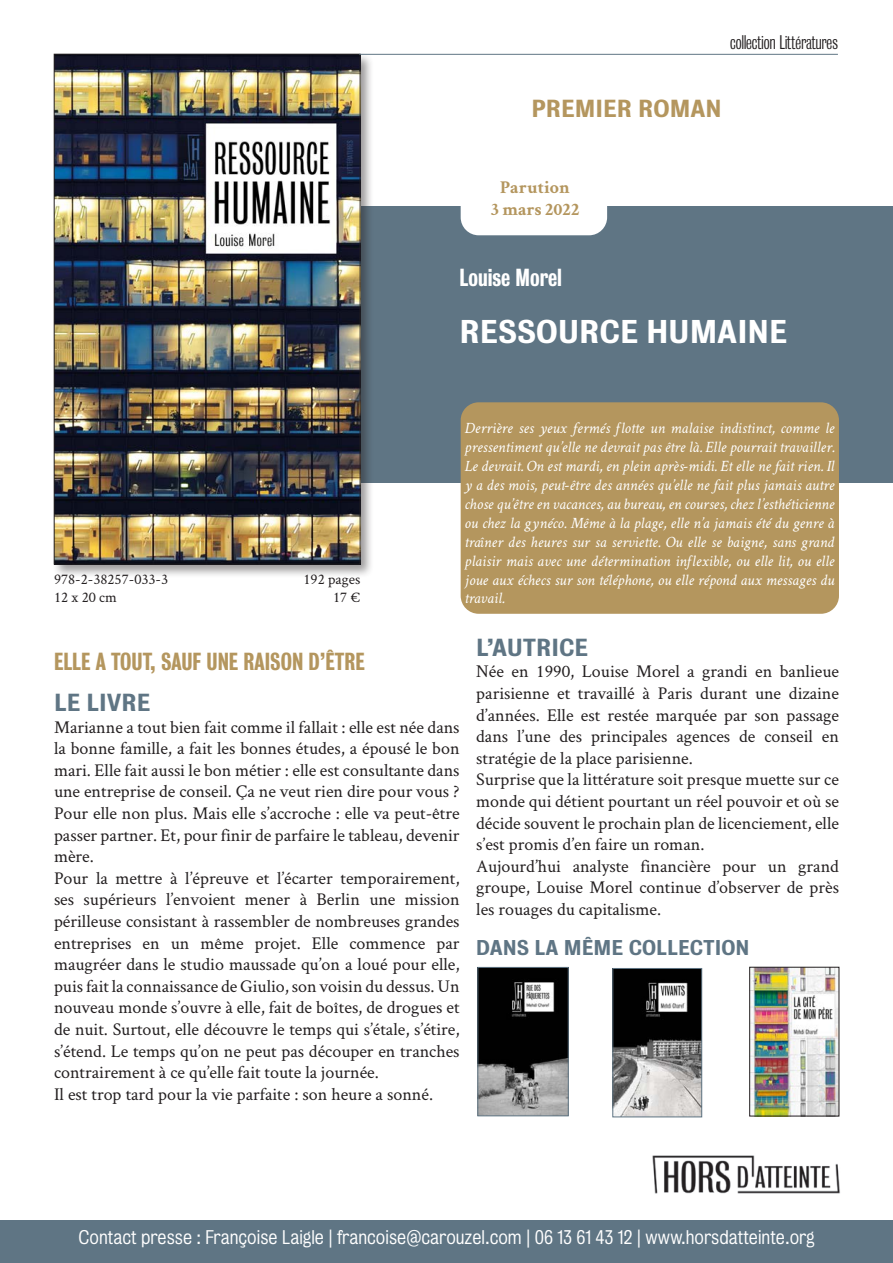
<style>
.page{position:relative;width:893px;height:1263px;background:#fff}
.page>*{position:absolute;margin:0;border:0;box-sizing:border-box;transform-origin:0 0}
.t1{font:30px "Bureau Grotesque Five Five";color:#fff}
.t2{font:22.5px "Bureau Grotesque Three Five";color:#b4965e}
.t3{font:22.5px "Bureau Grotesque Five Five";color:#5f7584}
.t4{font:22.5px "Bureau Grotesque Five Five";color:#b4965e}
.t5{font:22.5px "Bureau Grotesque Three Five";color:#fff}
.t6{font:19.5px "Bureau Grotesque Five Five";color:#5f7584}
.t7{font:18px/21.6px "Crimson Text";color:#231f20;text-align:justify}
.t8{font:18px "Bureau Grotesque Five One";color:#fff}
.t9{font:18px "Bureau Grotesque Three One";color:#231f20}
.t10{font:700 18px "Crimson Text";color:#b4965e}
.t11{font:italic 15.75px/18.9px "Crimson Text";color:#fff;text-align:justify}
.t12{font:15px "Crimson Text";color:#231f20}
</style>
<div class="page">
<div style="left:0;top:1220px;width:893px;height:43px;background:#5f7584"></div>
<div style="left:94px;top:206px;width:799px;height:277px;background:#5f7584"></div>
<div style="left:52px;top:52px;width:323px;height:526px;background:#231f20;opacity:.45"></div>
<img style="left:54px;top:54px;width:306px;height:510px">
<div style="left:461px;top:177px;width:146px;height:58px;background:#fff;border-radius:18px"></div>
<div style="left:461px;top:402px;width:378px;height:212px;background:#b4965e;border-radius:18px"></div>
<img style="left:480px;top:969px;width:86px;height:145px">
<div style="left:478px;top:967px;width:90px;height:149px;border:1px solid #5f7584"></div>
<img style="left:652px;top:1155px;width:188px;height:39px">
<img style="left:615px;top:970px;width:85px;height:145px">
<div style="left:613px;top:968px;width:89px;height:149px;border:1px solid #5f7584"></div>
<img style="left:751px;top:969px;width:86px;height:145px">
<div style="left:749px;top:967px;width:90px;height:149px;border:1px solid #231f20"></div>
<hr style="left:359px;top:54px;width:479px;height:1px;background:#5f7584">
<p class="t9" style="left:730px;top:32px;width:109px">collection Littératures</p>
<p class="t4" style="left:531px;top:95px;width:192px">PREMIER ROMAN</p>
<p class="t10" style="left:500px;top:177px;width:71px">Parution</p>
<p class="t10" style="left:491px;top:198px;width:90px">3 mars 2022</p>
<p class="t12" style="left:54px;top:569px;width:116px">978-2-38257-033-3</p>
<p class="t12" style="left:54px;top:587px;width:64px">12 x 20 cm</p>
<p class="t12" style="left:303px;top:569px;width:58px">192 pages</p>
<p class="t12" style="left:333px;top:587px;width:29px">17 €</p>
<p class="t5" style="left:460px;top:264px;width:104px">Louise Morel</p>
<p class="t1" style="left:460px;top:315px;width:329px">RESSOURCE HUMAINE</p>
<p class="t11" style="left:465px;top:419px;width:371px">Derrière ses yeux fermés flotte un malaise indistinct, comme le pressentiment qu’elle ne devrait pas être là. Elle pourrait travailler.<br>Le devrait. On est mardi, en plein après-midi. Et elle ne fait rien. Il y a des mois, peut-être des années qu’elle ne fait plus jamais autre chose qu’être en vacances, au bureau, en courses, chez l’esthéticienne ou chez la gynéco. Même à la plage, elle n’a jamais été du genre à traîner des heures sur sa serviette. Ou elle se baigne, sans grand plaisir mais avec une détermination inflexible, ou elle lit, ou elle joue aux échecs sur son téléphone, ou elle répond aux messages du travail.</p>
<p class="t2" style="left:54px;top:648px;width:312px">ELLE A TOUT, SAUF UNE RAISON D’ÊTRE</p>
<p class="t3" style="left:54px;top:690px;width:98px">LE LIVRE</p>
<p class="t7" style="left:54px;top:715px;width:407px">Marianne a tout bien fait comme il fallait : elle est née dans la bonne famille, a fait les bonnes études, a épousé le bon mari. Elle fait aussi le bon métier : elle est consultante dans une entreprise de conseil. Ça ne veut rien dire pour vous ?<br>Pour elle non plus. Mais elle s’accroche : elle va peut-être passer partner. Et, pour finir de parfaire le tableau, devenir mère.</p>
<p class="t7" style="left:54px;top:867px;width:407px">Pour la mettre à l’épreuve et l’écarter temporairement, ses supérieurs l’envoient mener à Berlin une mission périlleuse consistant à rassembler de nombreuses grandes entreprises en un même projet. Elle commence par maugréer dans le studio maussade qu’on a loué pour elle, puis fait la connaissance de Giulio, son voisin du dessus. Un nouveau monde s’ouvre à elle, fait de boîtes, de drogues et de nuit. Surtout, elle découvre le temps qui s’étale, s’étire, s’étend. Le temps qu’on ne peut pas découper en tranches contrairement à ce qu’elle fait toute la journée.</p>
<p class="t7" style="left:54px;top:1083px;width:381px">Il est trop tard pour la vie parfaite : son heure a sonné.</p>
<p class="t3" style="left:476px;top:634px;width:113px">L’AUTRICE</p>
<p class="t7" style="left:476px;top:660px;width:364px">Née en 1990, Louise Morel a grandi en banlieue parisienne et travaillé à Paris durant une dizaine d’années. Elle est restée marquée par son passage dans l’une des principales agences de conseil en stratégie de la place parisienne.</p>
<p class="t7" style="left:476px;top:768px;width:364px">Surprise que la littérature soit presque muette sur ce monde qui détient pourtant un réel pouvoir et où se décide souvent le prochain plan de licenciement, elle s’est promis d’en faire un roman.</p>
<p class="t7" style="left:476px;top:854px;width:364px">Aujourd’hui analyste financière pour un grand groupe, Louise Morel continue d’observer de près les rouages du capitalisme.</p>
<p class="t6" style="left:476px;top:936px;width:275px">DANS LA MÊME COLLECTION</p>
<p class="t8" style="left:78px;top:1227px;width:738px">Contact presse : Françoise Laigle | francoise@carouzel.com | 06 13 61 43 12 | www.horsdatteinte.org</p>
</div>
